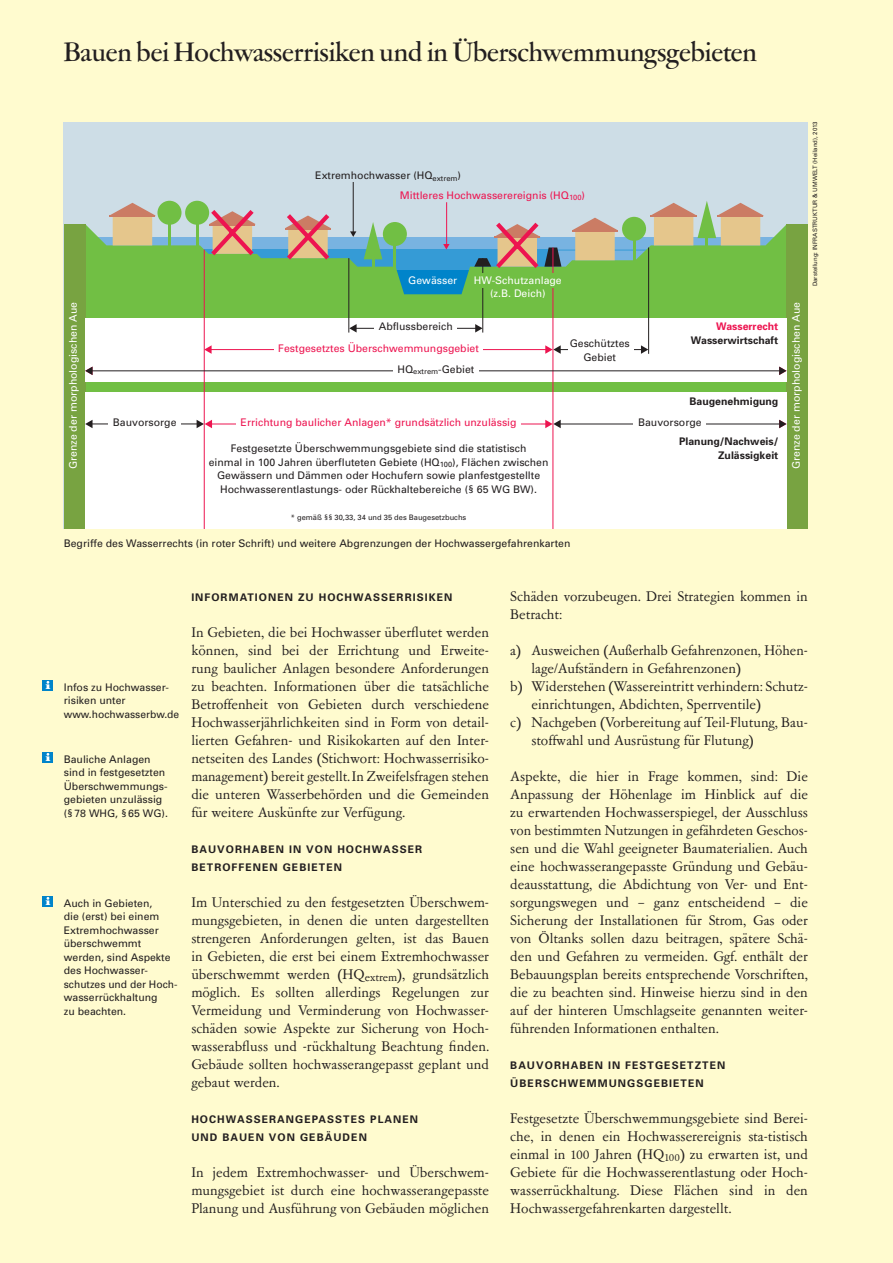
<style>
.page{position:relative;width:893px;height:1263px;background:#fffbcf}
.page>*{position:absolute;margin:0;border:0;box-sizing:border-box;transform-origin:0 0}
.t1{font:500 30px "Garamont Amst SH";color:#231f20}
.HWRM_Fließ{font:15.75px/18px "Garamont Amst SB";color:#231f20;text-align:justify}
.Zitate{font:10.5px/13.5px "Univers";color:#231f20}
.Zwischenheadlines{font:700 10.5px "Univers";letter-spacing:.1em;color:#231f20}
.t2{font:10.5px "Univers";color:#ed1450}
.t3{font:10.5px/13.5px "Univers";color:#fff;text-align:center}
.Zwischenheadlines-2{font:700 10.5px/13.5px "Univers";color:#231f20;text-align:right}
.t4{font:7.5px "Univers";color:#231f20}
.t5{font:6px "Univers";color:#231f20}
.s1{color:#ed1450}
</style>
<div class="page">
<div style="left:43px;top:680px;width:10px;height:10px;background:#0084ca"></div>
<svg style="left:46px;top:681px;width:4px;height:8px"></svg>
<div style="left:43px;top:752px;width:10px;height:10px;background:#0084ca"></div>
<svg style="left:46px;top:753px;width:4px;height:8px"></svg>
<div style="left:64px;top:122px;width:744px;height:407px;background:#cddde6"></div>
<svg style="left:85px;top:224px;width:702px;height:168px;background:#72be53"></svg>
<div style="left:64px;top:224px;width:21px;height:305px;background:#78a341"></div>
<div style="left:787px;top:224px;width:21px;height:305px;background:#78a341"></div>
<div style="left:85px;top:318px;width:702px;height:63px;background:#fff"></div>
<div style="left:85px;top:392px;width:702px;height:137px;background:#fff"></div>
<svg style="left:572px;top:218px;width:46px;height:42px;background:#d3ba99"></svg>
<svg style="left:110px;top:203px;width:45px;height:42px"></svg>
<div style="left:622px;top:217px;width:24px;height:24px;background:#71bf44;border-radius:50%"></div>
<hr style="left:633px;top:237px;width:2px;height:25px;background:#71bf44">
<svg style="left:651px;top:201px;width:112px;height:44px"></svg>
<hr style="left:705px;top:221px;width:3px;height:25px;background:#71bf44">
<div style="left:185px;top:201px;width:24px;height:24px;background:#71bf44;border-radius:50%"></div>
<hr style="left:196px;top:221px;width:2px;height:25px;background:#71bf44">
<div style="left:157px;top:201px;width:24px;height:24px;background:#71bf44;border-radius:50%"></div>
<hr style="left:168px;top:221px;width:3px;height:25px;background:#71bf44">
<svg style="left:85px;top:367px;width:8px;height:8px"></svg>
<hr style="left:204px;top:250px;width:1px;height:279px;background:#ed1450">
<hr style="left:552px;top:247px;width:1px;height:282px;background:#ed1450">
<hr style="left:348px;top:258px;width:1px;height:75px;background:#231f20">
<hr style="left:206px;top:424px;width:345px;height:1px;background:#ed1450">
<svg style="left:779px;top:367px;width:7px;height:8px"></svg>
<hr style="left:90px;top:370px;width:690px;height:1px;background:#231f20">
<hr style="left:482px;top:258px;width:1px;height:75px;background:#231f20">
<svg style="left:349px;top:324px;width:8px;height:9px"></svg>
<hr style="left:354px;top:328px;width:124px;height:1px;background:#231f20">
<svg style="left:475px;top:324px;width:8px;height:9px"></svg>
<hr style="left:648px;top:247px;width:1px;height:107px;background:#231f20">
<hr style="left:208px;top:349px;width:341px;height:1px;background:#ed1450">
<svg style="left:204px;top:345px;width:8px;height:9px"></svg>
<hr style="left:555px;top:349px;width:91px;height:1px;background:#231f20">
<svg style="left:545px;top:345px;width:16px;height:9px"></svg>
<svg style="left:641px;top:345px;width:7px;height:9px"></svg>
<hr style="left:87px;top:423px;width:115px;height:1px;background:#231f20">
<hr style="left:555px;top:424px;width:230px;height:1px;background:#231f20">
<svg style="left:85px;top:420px;width:8px;height:8px"></svg>
<svg style="left:197px;top:420px;width:15px;height:8px"></svg>
<svg style="left:545px;top:420px;width:16px;height:8px"></svg>
<svg style="left:779px;top:420px;width:7px;height:8px"></svg>
<div style="left:274px;top:341px;width:209px;height:15px;background:#fff"></div>
<div style="left:236px;top:415px;width:285px;height:17px;background:#fff"></div>
<div style="left:393px;top:362px;width:85px;height:15px;background:#fff"></div>
<div style="left:374px;top:322px;width:83px;height:15px;background:#fff"></div>
<div style="left:634px;top:415px;width:72px;height:17px;background:#fff"></div>
<div style="left:109px;top:418px;width:72px;height:12px;background:#fff"></div>
<div style="left:568px;top:343px;width:66px;height:13px;background:#fff"></div>
<div style="left:478px;top:273px;width:79px;height:15px;background:#71bf44"></div>
<hr style="left:353px;top:182px;width:1px;height:51px;background:#231f20">
<hr style="left:446px;top:202px;width:1px;height:43px;background:#ed1450">
<svg style="left:207px;top:205px;width:354px;height:68px"></svg>
<div style="left:43px;top:896px;width:10px;height:10px;background:#0084ca"></div>
<svg style="left:46px;top:897px;width:4px;height:8px"></svg>
<p class="t1" style="left:64px;top:37px;width:695px">Bauen bei Hochwasserrisiken und in Überschwemmungsgebieten</p>
<p class="Zitate" style="left:315px;top:169px;width:147px">Extremhochwasser (HQ<sub>extrem</sub>)</p>
<p class="t2" style="left:400px;top:188px;width:187px">Mittleres Hochwasserereignis (HQ<sub>100</sub>)</p>
<p class="t3" style="left:408px;top:273px;width:51px">Gewässer</p>
<p class="t3" style="left:474px;top:273px;width:89px">HW-Schutzanlage (z.B. Deich)</p>
<p class="t3" style="left:66px;top:469px;width:169px;rotate:-90deg">Grenze der morphologischen Aue</p>
<p class="t3" style="left:789px;top:469px;width:169px;rotate:-90deg">Grenze der morphologischen Aue</p>
<p class="Zitate" style="left:379px;top:320px;width:76px">Abflussbereich</p>
<p class="Zwischenheadlines-2" style="left:691px;top:319px;width:89px"><span class="s1">Wasserrecht<br></span>Wasserwirtschaft</p>
<p class="Zitate" style="left:570px;top:337px;width:62px;text-align:center">Geschütztes<br>Gebiet</p>
<p class="t2" style="left:278px;top:341px;width:202px">Festgesetztes Überschwemmungsgebiet</p>
<p class="Zitate" style="left:398px;top:362px;width:78px">HQ<sub>extrem</sub>-Gebiet</p>
<p class="Zwischenheadlines-2" style="left:690px;top:394px;width:90px">Baugenehmigung</p>
<p class="Zwischenheadlines-2" style="left:679px;top:434px;width:101px">Planung/Nachweis/<br>Zulässigkeit</p>
<p class="Zitate" style="left:113px;top:415px;width:65px">Bauvorsorge</p>
<p class="Zitate" style="left:638px;top:415px;width:65px">Bauvorsorge</p>
<p class="t2" style="left:241px;top:416px;width:277px">Errichtung baulicher Anlagen* grundsätzlich unzulässig</p>
<p class="Zitate" style="left:209px;top:442px;width:341px;text-align:center">Festgesetzte Überschwemmungsgebiete sind die statistisch<br>einmal in 100 Jahren überfluteten Gebiete (HQ<sub>100</sub>), Flächen zwischen Gewässern und Dämmen oder Hochufern sowie planfestgestellte Hochwasserentlastungs- oder Rückhaltebereiche (§ 65 WG BW).</p>
<p class="t4" style="left:291px;top:512px;width:177px">* gemäß §§ 30,33, 34 und 35 des Baugesetzbuchs</p>
<p class="Zitate" style="left:64px;top:536px;width:508px">Begriffe des Wasserrechts (in roter Schrift) und weitere Abgrenzungen der Hochwassergefahrenkarten</p>
<p class="t5" style="left:811px;top:286px;width:167px;rotate:-90deg">Darstellung: INFRASTRUKTUR &amp; UMWELT (Heiland), 2013</p>
<p class="Zitate" style="left:64px;top:680px;width:107px">Infos zu Hochwasser-</p>
<p class="Zitate" style="left:64px;top:693px;width:117px">risiken unter www.hochwasserbw.de</p>
<p class="Zitate" style="left:64px;top:752px;width:88px">Bauliche Anlagen</p>
<p class="Zitate" style="left:64px;top:765px;width:105px">sind in festgesetzten<br>Überschwemmungs&shy;gebieten unzulässig</p>
<p class="Zitate" style="left:64px;top:806px;width:106px">(§78 WHG, §65 WG).</p>
<p class="Zitate" style="left:64px;top:896px;width:90px">Auch in Gebieten,</p>
<p class="Zitate" style="left:64px;top:909px;width:115px">die (erst) bei einem<br>Extremhochwasser überschwemmt werden, sind Aspekte des Hochwasser&shy;schutzes und der Hoch&shy;wasserrückhaltung<br>zu beachten.</p>
<p class="Zwischenheadlines" style="left:191px;top:590px;width:263px">INFORMATIONEN ZU HOCHWASSERRISIKEN</p>
<p class="HWRM_Fließ" style="left:191px;top:623px;width:299px">In Gebieten, die bei Hochwasser überflutet werden können, sind bei der Errichtung und Erweite&shy;rung baulicher Anlagen besondere Anforderungen zu beachten. Informationen über die tatsächliche Betroffenheit von Gebieten durch verschiedene Hochwasserjährlichkeiten sind in Form von detail&shy;lierten Gefahren- und Risikokarten auf den Inter&shy;netseiten des Landes (Stichwort: Hochwasserrisiko&shy;management) bereit gestellt.In Zweifelsfragen stehen die unteren Wasserbehörden und die Gemeinden für weitere Auskünfte zur Verfügung.</p>
<p class="Zwischenheadlines" style="left:191px;top:842px;width:232px">BAUVORHABEN IN VON HOCHWASSER</p>
<p class="Zwischenheadlines" style="left:191px;top:860px;width:152px">BETROFFENEN GEBIETEN</p>
<p class="HWRM_Fließ" style="left:191px;top:893px;width:299px">Im Unterschied zu den festgesetzten Überschwem&shy;mungsgebieten, in denen die unten dargestellten strengeren Anforderungen gelten, ist das Bauen in Gebieten, die erst bei einem Extremhochwasser überschwemmt werden (HQ<sub>extrem</sub>), grundsätzlich möglich. Es sollten allerdings Regelungen zur Vermeidung und Verminderung von Hochwasser&shy;schäden sowie Aspekte zur Sicherung von Hoch&shy;wasserabfluss und -rückhaltung Beachtung finden.<br>Gebäude sollten hochwasserangepasst geplant und gebaut werden.</p>
<p class="Zwischenheadlines" style="left:191px;top:1112px;width:228px">HOCHWASSERANGEPASSTES PLANEN</p>
<p class="Zwischenheadlines" style="left:191px;top:1130px;width:177px">UND BAUEN VON GEBÄUDEN</p>
<p class="HWRM_Fließ" style="left:191px;top:1163px;width:299px">In jedem Extremhochwasser- und Überschwem&shy;mungsgebiet ist durch eine hochwasserangepasste Planung und Ausführung von Gebäuden möglichen</p>
<p class="HWRM_Fließ" style="left:510px;top:587px;width:299px">Schäden vorzubeugen. Drei Strategien kommen in<br>Betracht:</p>
<p class="HWRM_Fließ" style="left:531px;top:641px;width:278px;text-indent:-21px">a) Ausweichen (Außerhalb Gefahrenzonen, Höhen&shy;lage/Aufständern in Gefahrenzonen)</p>
<p class="HWRM_Fließ" style="left:531px;top:677px;width:278px;text-indent:-21px">b) Widerstehen (Wassereintritt verhindern: Schutz&shy;einrichtungen, Abdichten, Sperrventile)</p>
<p class="HWRM_Fließ" style="left:531px;top:713px;width:278px;text-indent:-21px">c) Nachgeben (Vorbereitung auf Teil-Flutung, Bau&shy;stoffwahl und Ausrüstung für Flutung)</p>
<p class="HWRM_Fließ" style="left:510px;top:767px;width:299px">Aspekte, die hier in Frage kommen, sind: Die Anpassung der Höhenlage im Hinblick auf die zu erwartenden Hochwasserspiegel, der Ausschluss von bestimmten Nutzungen in gefährdeten Geschos&shy;sen und die Wahl geeigneter Baumaterialien. Auch eine hochwasserangepasste Gründung und Gebäu&shy;deausstattung, die Abdichtung von Ver- und Ent&shy;sorgungswegen und – ganz entscheidend – die Sicherung der Installationen für Strom, Gas oder von Öltanks sollen dazu beitragen, spätere Schä&shy;den und Gefahren zu vermeiden. Ggf. enthält der Bebauungsplan bereits entsprechende Vorschriften, die zu beachten sind. Hinweise hierzu sind in den auf der hinteren Umschlagseite genannten weiter&shy;führenden Informationen enthalten.</p>
<p class="Zwischenheadlines" style="left:510px;top:1058px;width:217px">BAUVORHABEN IN FESTGESETZTEN</p>
<p class="Zwischenheadlines" style="left:510px;top:1076px;width:195px">ÜBERSCHWEMMUNGSGEBIETEN</p>
<p class="HWRM_Fließ" style="left:510px;top:1109px;width:299px">Festgesetzte Überschwemmungsgebiete sind Berei&shy;che, in denen ein Hochwasserereignis sta-tistisch einmal in 100 Jahren (HQ<sub>100</sub>) zu erwarten ist, und Gebiete für die Hochwasserentlastung oder Hoch&shy;wasserrückhaltung. Diese Flächen sind in den Hochwassergefahrenkarten dargestellt.</p>
</div>
